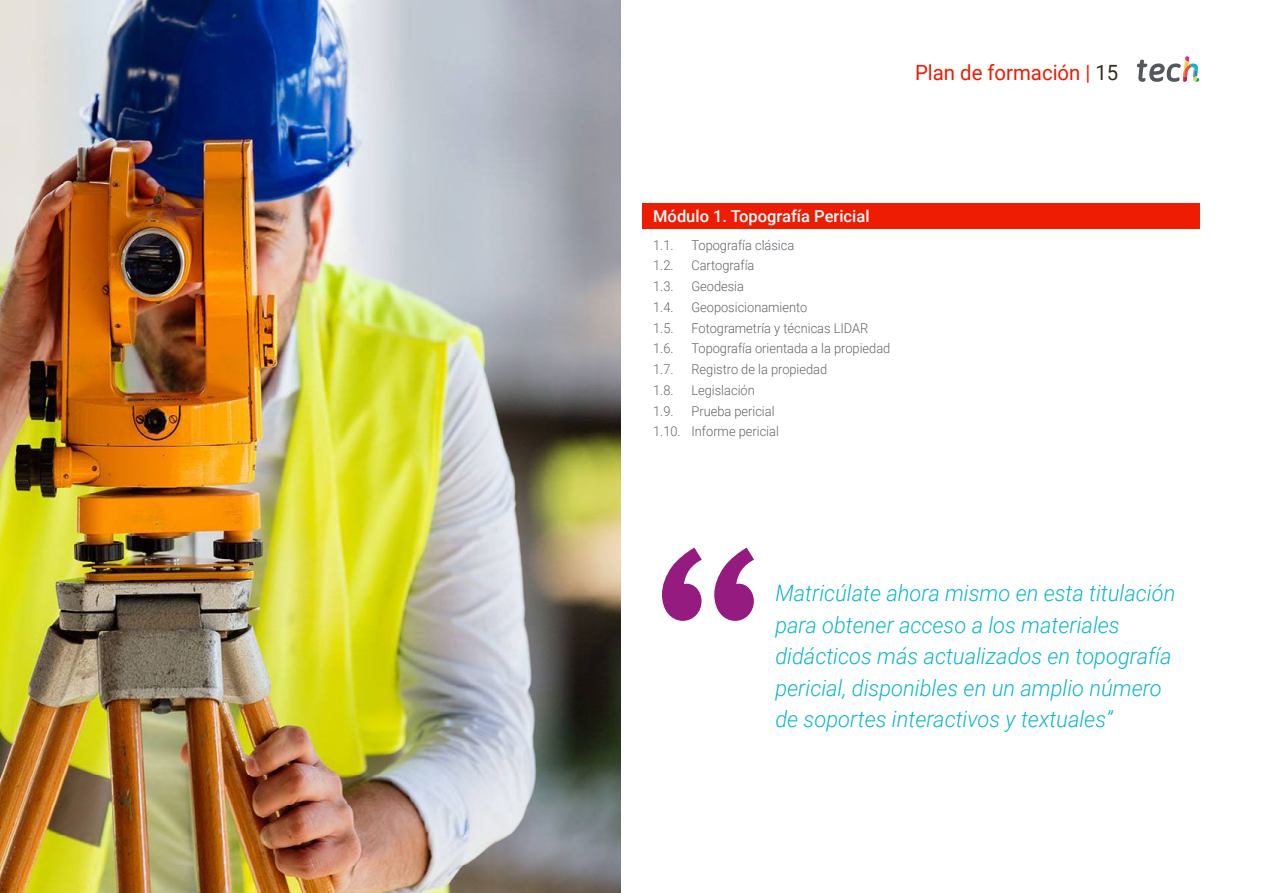
<style>
.page{position:relative;width:1263px;height:893px;background:#fff}
.page>*{position:absolute;margin:0;border:0;box-sizing:border-box;transform-origin:0 0}
.t1{font:italic 300 22.5px/31.5px "Roboto";color:#0fb6cf}
.t2{font:21px "Roboto";color:#ee1c02}
.t3{font:500 16.5px "Roboto";color:#fff}
.t4{font:300 13.5px/20.7px "Roboto";color:#61646a;scale:.95 1}
.s1{color:#312e20}
</style>
<div class="page">
<img style="left:0;top:0;width:621px;height:893px">
<div style="left:642px;top:204px;width:557px;height:25px;background:#ee1c02"></div>
<svg style="left:1137px;top:56px;width:62px;height:26px"></svg>
<svg style="left:662px;top:548px;width:92px;height:73px"></svg>
<h2 class="t2" style="left:915px;top:57px;width:205px">Plan de formación | <span class="s1">15</span></h2>
<p class="t3" style="left:653px;top:205px;width:218px">Módulo 1. Topografía Pericial</p>
<p class="t4" style="left:653px;top:234px;width:23px">1.1.</p>
<p class="t4" style="left:691px;top:234px;width:110px">Topografía clásica</p>
<p class="t4" style="left:653px;top:255px;width:23px">1.2.</p>
<p class="t4" style="left:691px;top:255px;width:68px">Cartografía</p>
<p class="t4" style="left:653px;top:275px;width:23px">1.3.</p>
<p class="t4" style="left:691px;top:275px;width:57px">Geodesia</p>
<p class="t4" style="left:653px;top:296px;width:23px">1.4.</p>
<p class="t4" style="left:691px;top:296px;width:123px">Geoposicionamiento</p>
<p class="t4" style="left:653px;top:317px;width:23px">1.5.</p>
<p class="t4" style="left:691px;top:317px;width:188px">Fotogrametría y técnicas LIDAR</p>
<p class="t4" style="left:653px;top:338px;width:23px">1.6.</p>
<p class="t4" style="left:691px;top:338px;width:211px">Topografía orientada a la propiedad</p>
<p class="t4" style="left:653px;top:358px;width:23px">1.7.</p>
<p class="t4" style="left:691px;top:358px;width:144px">Registro de la propiedad</p>
<p class="t4" style="left:653px;top:379px;width:23px">1.8.</p>
<p class="t4" style="left:691px;top:379px;width:68px">Legislación</p>
<p class="t4" style="left:653px;top:400px;width:23px">1.9.</p>
<p class="t4" style="left:653px;top:400px;width:134px;text-indent:38px">Prueba pericial<br>1.10. Informe pericial</p>
<h1 class="t1" style="left:775px;top:577px;width:402px">Matricúlate ahora mismo en esta titulación para obtener acceso a los materiales didácticos más actualizados en topografía pericial, disponibles en un amplio número de soportes interactivos y textuales”</h1>
</div>
